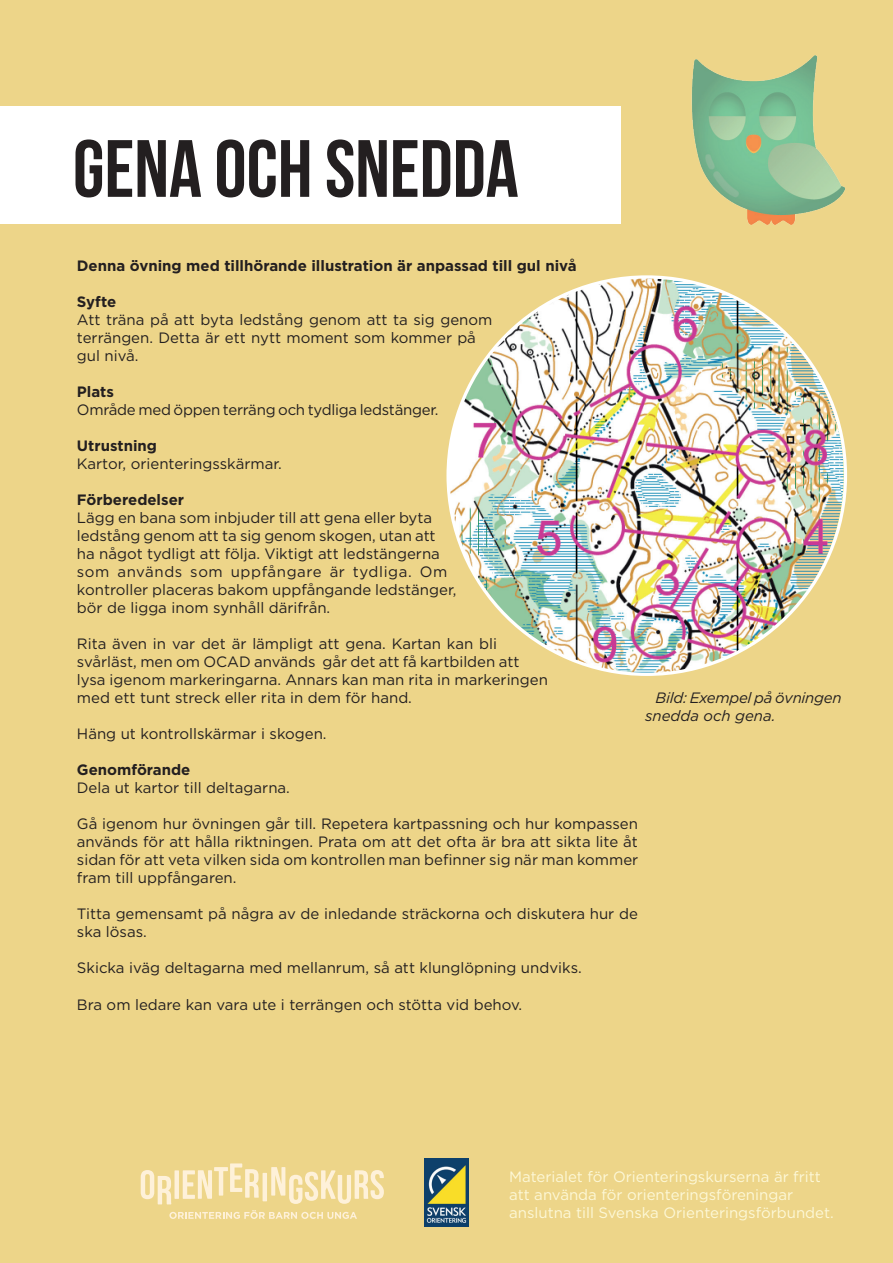
<style>
.page{position:relative;width:893px;height:1263px;background:#edd589}
.page>*{position:absolute;margin:0;border:0;box-sizing:border-box;transform-origin:0 0}
.t1{font:81px "Bebas Neue";color:#231f20}
.t2{font:15px/18px "Gotham";color:#231f20}
.t3{font:15px/18px "Gotham";color:#fdf8d7}
.t4{font:700 15px "Gotham";color:#231f20}
.t5{font:15px "Gotham";letter-spacing:-.02em;color:#231f20}
.t6{font:italic 15px/18px "Gotham HTF";letter-spacing:-.02em;color:#231f20}
</style>
<div class="page">
<div style="left:0;top:106px;width:621px;height:118px;background:#fff"></div>
<img style="left:691px;top:55px;width:154px;height:170px">
<img style="left:424px;top:1159px;width:45px;height:67px">
<svg style="left:141px;top:1170px;width:30px;height:34px"></svg>
<div style="left:174px;top:1170px;width:5px;height:29px;background:#fef1d9"></div>
<hr style="left:263px;top:1173px;width:4px;height:28px;background:#fef1d9">
<svg style="left:271px;top:1167px;width:113px;height:37px"></svg>
<svg style="left:183px;top:1163px;width:76px;height:36px"></svg>
<svg style="left:169px;top:1210px;width:188px;height:9px"></svg>
<img style="left:448px;top:277px;width:397px;height:397px;border-radius:199px">
<h1 class="t1" style="left:73px;top:124px;width:447px">GENA OCH SNEDDA</h1>
<p class="t4" style="left:77px;top:256px;width:501px">Denna övning med tillhörande illustration är anpassad till gul nivå</p>
<p class="t4" style="left:77px;top:292px;width:41px">Syfte</p>
<p class="t2" style="left:77px;top:311px;width:417px">Att träna på att byta ledstång genom att ta sig genom terrängen. Detta är ett nytt moment som kommer på gul nivå.</p>
<p class="t4" style="left:77px;top:382px;width:39px">Plats</p>
<p class="t5" style="left:77px;top:400px;width:363px">Område med öppen terräng och tydliga ledstänger.</p>
<p class="t4" style="left:77px;top:436px;width:82px">Utrustning</p>
<p class="t2" style="left:77px;top:455px;width:206px">Kartor, orienteringsskärmar.</p>
<p class="t4" style="left:77px;top:490px;width:109px">Förberedelser</p>
<p class="t2" style="left:77px;top:509px;width:381px">Lägg en bana som inbjuder till att gena eller byta ledstång genom att ta sig genom skogen, utan att ha något tydligt att följa. Viktigt att ledstängerna som används som uppfångare är tydliga. Om kontroller placeras bakom uppfångande ledstänger, bör de ligga inom synhåll därifrån.</p>
<p class="t2" style="left:77px;top:635px;width:472px">Rita även in var det är lämpligt att gena. Kartan kan bli svårläst, men om OCAD används går det att få kartbilden att lysa igenom markeringarna. Annars kan man rita in markeringen med ett tunt streck eller rita in dem för hand.</p>
<p class="t2" style="left:77px;top:725px;width:251px">Häng ut kontrollskärmar i skogen.</p>
<p class="t4" style="left:77px;top:760px;width:115px">Genomförande</p>
<p class="t2" style="left:77px;top:779px;width:215px">Dela ut kartor till deltagarna.</p>
<p class="t2" style="left:77px;top:815px;width:563px;text-align:justify">Gå igenom hur övningen går till. Repetera kartpassning och hur kompassen används för att hålla riktningen. Prata om att det ofta är bra att sikta lite åt sidan för att veta vilken sida om kontrollen man befinner sig när man kommer fram till uppfångaren.</p>
<p class="t2" style="left:77px;top:905px;width:563px">Titta gemensamt på några av de inledande sträckorna och diskutera hur de ska lösas.</p>
<p class="t2" style="left:77px;top:959px;width:506px">Skicka iväg deltagarna med mellanrum, så att klunglöpning undviks.</p>
<p class="t2" style="left:77px;top:995px;width:447px">Bra om ledare kan vara ute i terrängen och stötta vid behov.</p>
<p class="t6" style="left:645px;top:688px;width:198px;text-indent:10px">Bild: Exempel på övningen snedda och gena.</p>
<p class="t3" style="left:509px;top:1167px;width:326px">Materialet för Orienteringskurserna är fritt att använda för orienteringsföreningar anslutna till Svenska Orienteringsförbundet.</p>
</div>
